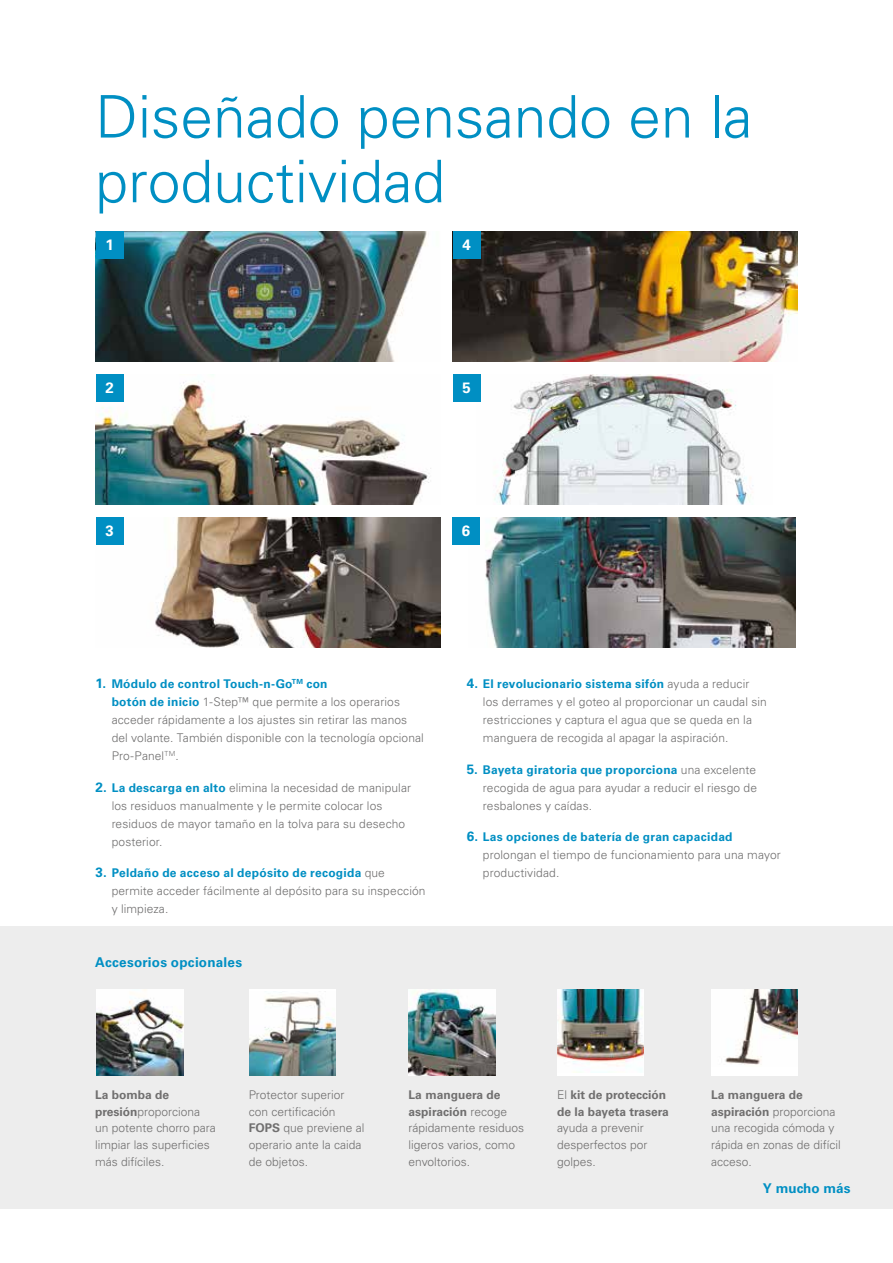
<style>
.page{position:relative;width:893px;height:1263px;background:#fff}
.page>*{position:absolute;margin:0;border:0;box-sizing:border-box;transform-origin:0 0}
.t1{font:300 58.8px/64.7px "Univers LT Std";color:#008fc3}
.t2{font:700 15px "Univers LT Std";color:#fff}
.t3{font:700 13.5px "Univers LT Std";letter-spacing:.015em;color:#008fc3}
.t4{font:300 12px/16.5px "Univers LT Std";letter-spacing:.005em;color:#706f6f}
.t5{font:700 12px/16.5px "Univers LT Std";color:#706f6f}
.s1{font-weight:700;font-size:13.5px;color:#008fc3}
.s2{font-weight:700;color:#008fc3}
.s3{font-weight:700}
.s4{font-weight:300}
</style>
<div class="page">
<img style="left:96px;top:517px;width:344px;height:131px">
<img style="left:468px;top:517px;width:328px;height:131px">
<img style="left:452px;top:231px;width:345px;height:131px">
<img style="left:95px;top:374px;width:336px;height:131px">
<img style="left:477px;top:374px;width:277px;height:131px">
<img style="left:95px;top:231px;width:332px;height:131px">
<div style="left:96px;top:231px;width:27px;height:27px;background:#008fc3"></div>
<div style="left:96px;top:374px;width:27px;height:27px;background:#008fc3"></div>
<div style="left:96px;top:517px;width:27px;height:27px;background:#008fc3"></div>
<div style="left:453px;top:374px;width:27px;height:27px;background:#008fc3"></div>
<div style="left:452px;top:517px;width:27px;height:27px;background:#008fc3"></div>
<div style="left:453px;top:231px;width:27px;height:27px;background:#008fc3"></div>
<div style="left:0;top:926px;width:893px;height:283px;background:#ededed"></div>
<div style="left:249px;top:989px;width:87px;height:86px;background:#fff"></div>
<img style="left:249px;top:991px;width:87px;height:84px">
<div style="left:557px;top:989px;width:87px;height:86px;background:#fff"></div>
<img style="left:557px;top:989px;width:87px;height:83px">
<div style="left:711px;top:989px;width:86px;height:86px;background:#fff"></div>
<img style="left:725px;top:989px;width:72px;height:76px">
<img style="left:96px;top:989px;width:87px;height:86px">
<img style="left:409px;top:989px;width:87px;height:86px">
<h1 class="t1" style="left:95px;top:84px;width:658px">Diseñado pensando en la productividad</h1>
<p class="t2" style="left:106px;top:236px;width:10px">1</p>
<p class="t2" style="left:462px;top:236px;width:10px">4</p>
<p class="t2" style="left:106px;top:379px;width:10px">2</p>
<p class="t2" style="left:462px;top:379px;width:10px">5</p>
<p class="t2" style="left:106px;top:522px;width:10px">3</p>
<p class="t2" style="left:462px;top:522px;width:10px">6</p>
<p class="t4" style="left:112px;top:675px;width:314px;line-height:18px;text-indent:-16px"><span class="s1">1.</span> <span class="s2">Módulo de control Touch-n-Go</span><sup>TM</sup> <span class="s2">con<br>botón de inicio</span> 1-Step™ que permite a los operarios acceder rápidamente a los ajustes sin retirar las manos del volante. También disponible con la tecnología opcional Pro-Panel<sup>TM</sup>.</p>
<p class="t4" style="left:112px;top:778px;width:301px;line-height:18px;text-indent:-16px"><span class="s1">2.</span> <span class="s2">La descarga en alto</span> elimina la necesidad de manipular los residuos manualmente y le permite colocar los residuos de mayor tamaño en la tolva para su desecho posterior.</p>
<p class="t4" style="left:112px;top:864px;width:315px;line-height:18px;text-indent:-16px"><span class="s1">3.</span> <span class="s2">Peldaño de acceso al depósito de recogida</span> que permite acceder fácilmente al depósito para su inspección y limpieza.</p>
<p class="t3" style="left:95px;top:954px;width:148px">Accesorios opcionales</p>
<p class="t4" style="left:483px;top:675px;width:285px;line-height:18px;text-indent:-16px"><span class="s1">4.</span> <span class="s2">El revolucionario sistema sifón</span> ayuda a reducir los derrames y el goteo al proporcionar un caudal sin restricciones y captura el agua que se queda en la manguera de recogida al apagar la aspiración.</p>
<p class="t4" style="left:483px;top:760px;width:276px;line-height:18px;text-align:justify;text-indent:-16px"><span class="s1">5.</span> <span class="s2">Bayeta giratoria que proporciona</span> una excelente recogida de agua para ayudar a reducir el riesgo de resbalones y caídas.</p>
<p class="t4" style="left:483px;top:828px;width:299px;line-height:18px;text-indent:-16px"><span class="s1">6.</span> <span class="s2">Las opciones de batería de gran capacidad </span>prolongan el tiempo de funcionamiento para una mayor productividad.</p>
<p class="t4" style="left:249px;top:1087px;width:117px">Protector superior con certificación<br><span class="s3">FOPS</span> que previene al operario ante la caida de objetos.</p>
<p class="t5" style="left:557px;top:1087px;width:113px"><span class="s4">El</span> kit de protección de la bayeta trasera</p>
<p class="t4" style="left:95px;top:1087px;width:122px"><span class="s3">La bomba de presión</span>proporciona un potente chorro para limpiar las superficies más difíciles.</p>
<p class="t4" style="left:409px;top:1087px;width:117px"><span class="s3">La manguera de aspiración</span> recoge rápidamente residuos ligeros varios, como envoltorios.</p>
<p class="t4" style="left:557px;top:1120px;width:92px">ayuda a prevenir desperfectos por golpes.</p>
<p class="t4" style="left:711px;top:1087px;width:131px"><span class="s3">La manguera de aspiración</span> proporciona una recogida cómoda y rápida en zonas de difícil acceso.</p>
<p class="t3" style="left:763px;top:1180px;width:89px">Y mucho más</p>
</div>
